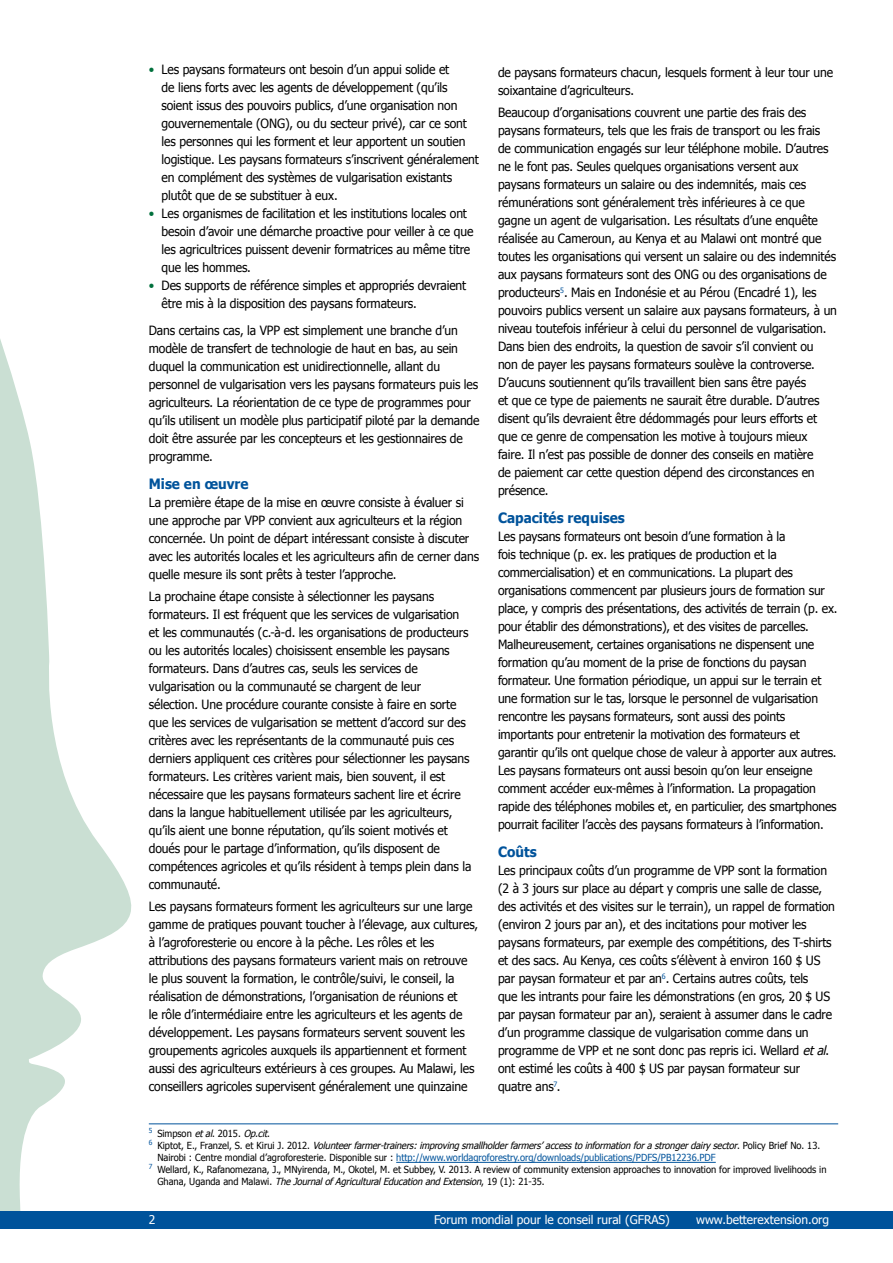
<style>
.page{position:relative;width:893px;height:1263px;background:#fff}
.page>*{position:absolute;margin:0;border:0;box-sizing:border-box;transform-origin:0 0}
._06_tussenkop_1_head{font:700 14.25px "Tahoma";color:#00539b;scale:.95 1}
._05_platte_tekst_bod{font:12.75px/18px "Tahoma";letter-spacing:-.01em;color:#000;scale:.95 1}
.t1{font:12px "Tahoma";color:#fff}
.footnote{font:9.75px/12px "Tahoma";color:#000;scale:.95 1}
.s1{color:#00703c}
.s2{font-style:italic}
.s3{color:#00539b}
</style>
<div class="page">
<svg style="left:0;top:339px;width:135px;height:873px"></svg>
<div style="left:0;top:1212px;width:893px;height:17px;background:#00539b"></div>
<hr style="left:149px;top:1123px;width:689px;height:1px;background:#00539b">
<hr style="left:396px;top:1162px;width:320px;height:1px;background:#00539b">
<p class="_05_platte_tekst_bod" style="left:162px;top:59px;width:336px;text-indent:-13px"><span class="s1">•</span> Les paysans formateurs ont besoin d’un appui solide et<br>de liens forts avec les agents de développement (qu’ils soient issus des pouvoirs publics, d’une organisation non gouvernementale (ONG), ou du secteur privé), car ce sont les personnes qui les forment et leur apportent un soutien logistique. Les paysans formateurs s’inscrivent généralement en complément des systèmes de vulgarisation existants plutôt que de se substituer à eux.</p>
<p class="_05_platte_tekst_bod" style="left:162px;top:203px;width:330px;text-indent:-13px"><span class="s1">•</span> Les organismes de facilitation et les institutions locales ont besoin d’avoir une démarche proactive pour veiller à ce que les agricultrices puissent devenir formatrices au même titre que les hommes.</p>
<p class="_05_platte_tekst_bod" style="left:162px;top:275px;width:322px;text-indent:-13px"><span class="s1">•</span> Des supports de référence simples et appropriés devraient être mis à la disposition des paysans formateurs.</p>
<p class="_05_platte_tekst_bod" style="left:149px;top:320px;width:350px">Dans certains cas, la VPP est simplement une branche d’un modèle de transfert de technologie de haut en bas, au sein duquel la communication est unidirectionnelle, allant du personnel de vulgarisation vers les paysans formateurs puis les agriculteurs. La réorientation de ce type de programmes pour qu’ils utilisent un modèle plus participatif piloté par la demande doit être assurée par les concepteurs et les gestionnaires de programme.</p>
<p class="_06_tussenkop_1_head" style="left:149px;top:473px;width:106px">Mise en œuvre</p>
<p class="_05_platte_tekst_bod" style="left:149px;top:492px;width:349px">La première étape de la mise en œuvre consiste à évaluer si une approche par VPP convient aux agriculteurs et la région concernée. Un point de départ intéressant consiste à discuter avec les autorités locales et les agriculteurs afin de cerner dans quelle mesure ils sont prêts à tester l’approche.</p>
<p class="_05_platte_tekst_bod" style="left:149px;top:587px;width:341px">La prochaine étape consiste à sélectionner les paysans formateurs. Il est fréquent que les services de vulgarisation et les communautés (c.-à-d. les organisations de producteurs ou les autorités locales) choisissent ensemble les paysans formateurs. Dans d’autres cas, seuls les services de vulgarisation ou la communauté se chargent de leur sélection. Une procédure courante consiste à faire en sorte que les services de vulgarisation se mettent d’accord sur des critères avec les représentants de la communauté puis ces derniers appliquent ces critères pour sélectionner les paysans formateurs. Les critères varient mais, bien souvent, il est nécessaire que les paysans formateurs sachent lire et écrire dans la langue habituellement utilisée par les agriculteurs, qu’ils aient une bonne réputation, qu’ils soient motivés et doués pour le partage d’information, qu’ils disposent de compétences agricoles et qu’ils résident à temps plein dans la communauté.</p>
<p class="_05_platte_tekst_bod" style="left:149px;top:897px;width:348px">Les paysans formateurs forment les agriculteurs sur une large gamme de pratiques pouvant toucher à l’élevage, aux cultures, à l’agroforesterie ou encore à la pêche. Les rôles et les attributions des paysans formateurs varient mais on retrouve le plus souvent la formation, le contrôle/suivi, le conseil, la réalisation de démonstrations, l’organisation de réunions et<br>le rôle d’intermédiaire entre les agriculteurs et les agents de développement. Les paysans formateurs servent souvent les groupements agricoles auxquels ils appartiennent et forment aussi des agriculteurs extérieurs à ces groupes. Au Malawi, les conseillers agricoles supervisent généralement une quinzaine</p>
<p class="footnote" style="left:149px;top:1127px;width:129px"><sup>5</sup> Simpson <span class="s2">etal</span>. 2015. <span class="s2">Op.cit</span>.</p>
<p class="footnote" style="left:157px;top:1139px;width:699px;text-indent:-9px"><sup>6</sup> K i p t o t , E . , F r a n z e l , S . e t K i r u i J . 2 0 1 2 . <span class="s2">Volunteerfarmer-trainers:improvingsmallholderfarmers’accesstoinformationforastrongerdairy sector</span>. P o l i c y B r i e f N o . 1 3 .<br>Nairobi : Centre mondial d’agroforesterie. Disponible sur : <span class="s3">http://www.worldagroforestry.org/downloads/publications/PDFS/PB12236.PDF</span></p>
<p class="footnote" style="left:157px;top:1163px;width:706px;text-indent:-9px"><sup>7</sup> Wellard, K., Rafanomezana, J., MNyirenda, M., Okotel, M. et Subbey, V. 2013. A review of community extension approaches to innovation for improved livelihoods in<br>G h a n a , U g a n d a a n d M a l a w i . <span class="s2">TheJournalofAgriculturalEducationandExtension</span>, 1 9 ( 1 ) : 2 1 - 3 5 .</p>
<p class="_05_platte_tekst_bod" style="left:498px;top:63px;width:354px">de paysans formateurs chacun, lesquels forment à leur tour une soixantaine d’agriculteurs.</p>
<p class="_05_platte_tekst_bod" style="left:498px;top:103px;width:358px">Beaucoup d’organisations couvrent une partie des frais des paysans formateurs, tels que les frais de transport ou les frais<br>de communication engagés sur leur téléphone mobile. D’autres ne le font pas. Seules quelques organisations versent aux paysans formateurs un salaire ou des indemnités, mais ces rémunérations sont généralement très inférieures à ce que gagne un agent de vulgarisation. Les résultats d’une enquête réalisée au Cameroun, au Kenya et au Malawi ont montré que toutes les organisations qui versent un salaire ou des indemnités aux paysans formateurs sont des ONG ou des organisations de producteurs<sup>5</sup>. Mais en Indonésie et au Pérou (Encadré 1), les pouvoirs publics versent un salaire aux paysans formateurs, à un niveau toutefois inférieur à celui du personnel de vulgarisation.<br>Dans bien des endroits, la question de savoir s’il convient ou<br>non de payer les paysans formateurs soulève la controverse.<br>D’aucuns soutiennent qu’ils travaillent bien sans être payés<br>et que ce type de paiements ne saurait être durable. D’autres disent qu’ils devraient être dédommagés pour leurs efforts et que ce genre de compensation les motive à toujours mieux faire. Il n’est pas possible de donner des conseils en matière<br>de paiement car cette question dépend des circonstances en présence.</p>
<p class="_06_tussenkop_1_head" style="left:498px;top:508px;width:135px">Capacités requises</p>
<p class="_05_platte_tekst_bod" style="left:498px;top:527px;width:359px">Les paysans formateurs ont besoin d’une formation à la<br>fois technique (p. ex. les pratiques de production et la commercialisation) et en communications. La plupart des organisations commencent par plusieurs jours de formation sur place, y compris des présentations, des activités de terrain (p. ex. pour établir des démonstrations), et des visites de parcelles.<br>Malheureusement, certaines organisations ne dispensent une formation qu’au moment de la prise de fonctions du paysan formateur. Une formation périodique, un appui sur le terrain et une formation sur le tas, lorsque le personnel de vulgarisation rencontre les paysans formateurs, sont aussi des points importants pour entretenir la motivation des formateurs et garantir qu’ils ont quelque chose de valeur à apporter aux autres.<br>Les paysans formateurs ont aussi besoin qu’on leur enseigne comment accéder eux-mêmes à l’information. La propagation rapide des téléphones mobiles et, en particulier, des smartphones pourrait faciliter l’accès des paysans formateurs à l’information.</p>
<p class="_06_tussenkop_1_head" style="left:498px;top:842px;width:42px">Coûts</p>
<p class="_05_platte_tekst_bod" style="left:498px;top:861px;width:356px">Les principaux coûts d’un programme de VPP sont la formation (2 à 3 jours sur place au départ y compris une salle de classe, des activités et des visites sur le terrain), un rappel de formation (environ 2 jours par an), et des incitations pour motiver les paysans formateurs, par exemple des compétitions, des T-shirts et des sacs. Au Kenya, ces coûts s’élèvent à environ 160 $ US par paysan formateur et par an<sup>6</sup>. Certains autres coûts, tels<br>que les intrants pour faire les démonstrations (en gros, 20 $ US par paysan formateur par an), seraient à assumer dans le cadre d’un programme classique de vulgarisation comme dans un programme de VPP et ne sont donc pas repris ici. Wellard <span class="s2">etal</span>. ont estimé les coûts à 400 $ US par paysan formateur sur quatre ans<sup>7</sup>.</p>
<p class="t1" style="left:149px;top:1211px;width:8px">2</p>
<p class="t1" style="left:434px;top:1211px;width:237px">Forum mondial pour le conseil rural (GFRAS)</p>
<p class="t1" style="left:696px;top:1211px;width:135px">www.betterextension.org</p>
</div>
